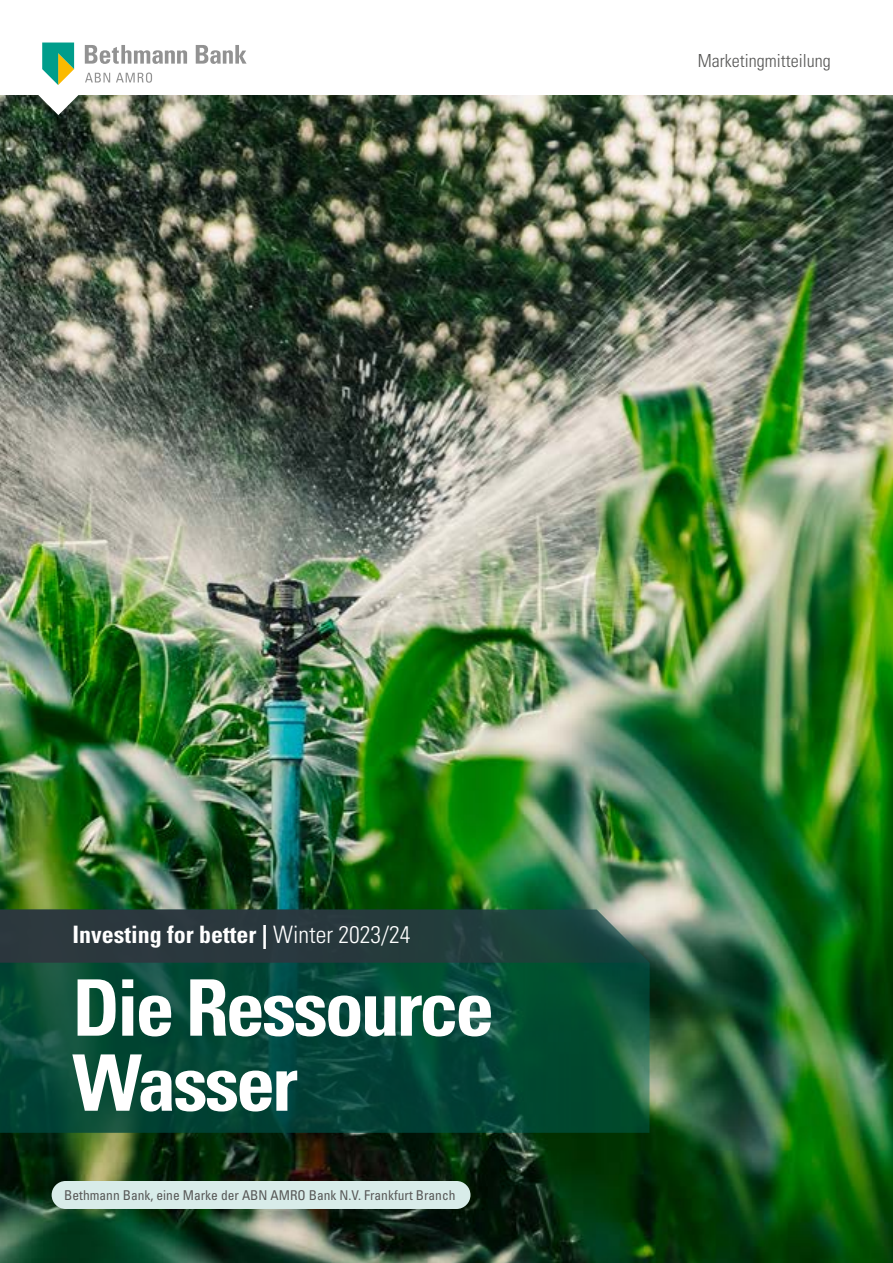
<style>
.page{position:relative;width:893px;height:1263px;background:#fff}
.page>*{position:absolute;margin:0;border:0;box-sizing:border-box;transform-origin:0 0}
.t1{font:700 condensed 78px/75px "Univers LT Std";letter-spacing:-.04em;color:#fff}
.t2{font:700 condensed 24px "Univers LT Std";color:#fff}
.t3{font:300 condensed 18px "Univers LT Std";color:#575756}
.t4{font:condensed 13.5px "Univers LT Std";color:#575756}
.s1{font-weight:300}
</style>
<div class="page">
<img style="left:0;top:96px;width:893px;height:1167px">
<svg style="left:0;top:909px;width:650px;height:224px"></svg>
<svg style="left:0;top:909px;width:649px;height:54px"></svg>
<svg style="left:28px;top:43px;width:442px;height:72px"></svg>
<div style="left:52px;top:1181px;width:418px;height:28px;background:#d8ece9;border-radius:14px"></div>
<h3 class="t3" style="left:698px;top:50px;width:134px">Marketingmitteilung</h3>
<h2 class="t2" style="left:72px;top:919px;width:339px">Investing for better | <span class="s1">Winter 2023/24</span></h2>
<h1 class="t1" style="left:72px;top:970px;width:423px">Die Ressource<br>Wasser</h1>
<p class="t4" style="left:64px;top:1186px;width:393px">Bethmann Bank, eine Marke der ABN AMRO Bank N.V. Frankfurt Branch</p>
</div>
